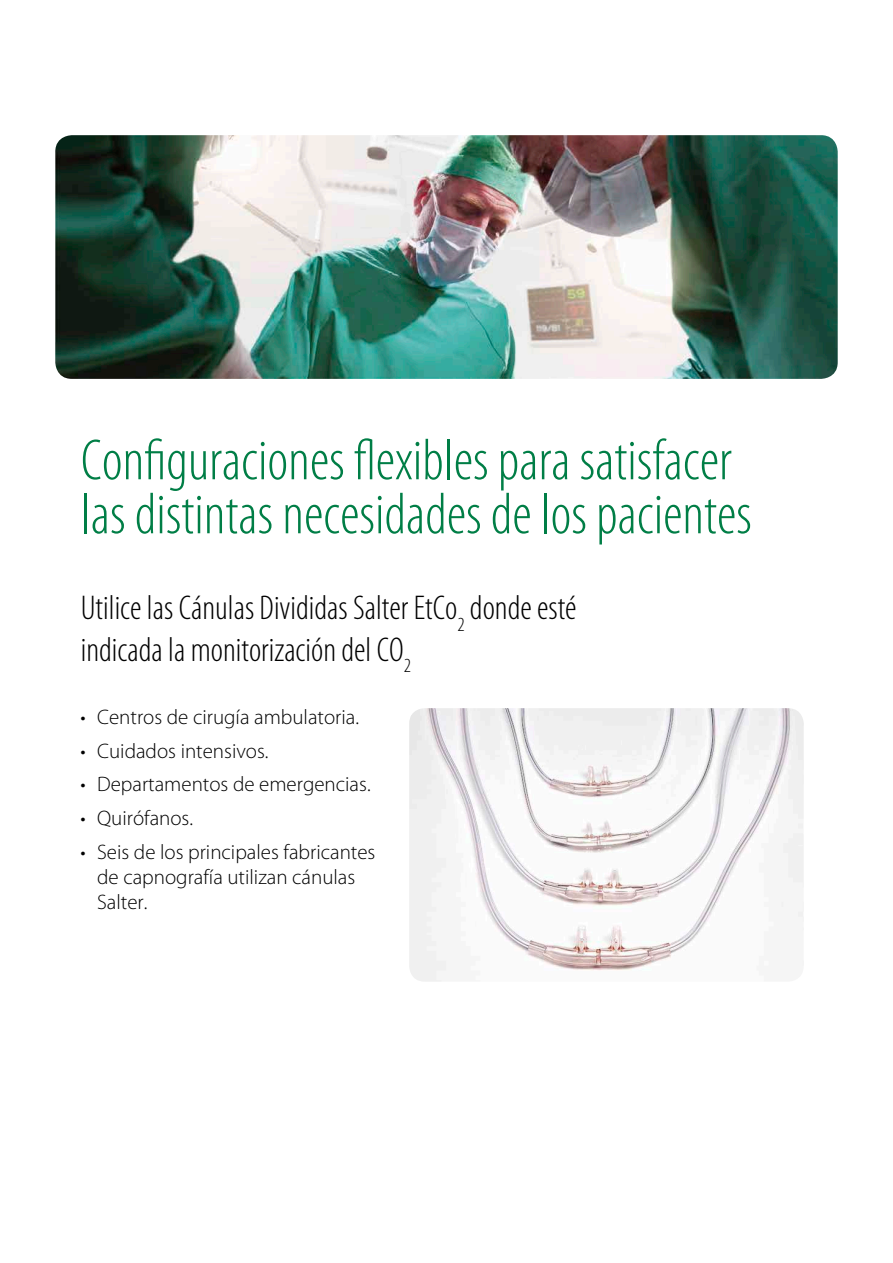
<style>
.page{position:relative;width:893px;height:1263px;background:#fff}
.page>*{position:absolute;margin:0;border:0;box-sizing:border-box;transform-origin:0 0}
.t1{font:300 condensed 58.5px/54px "Myriad Pro";color:#007e46}
.t2{font:300 condensed 34.5px/41.4px "Myriad Pro";color:#000}
.t3{font:300 21px/25.2px "Myriad Pro";color:#000}
</style>
<div class="page">
<img style="left:55px;top:135px;width:783px;height:244px">
<img style="left:409px;top:708px;width:395px;height:274px">
<h1 class="t1" style="left:81px;top:433px;width:672px">Configuraciones flexibles para satisfacer las distintas necesidades de los pacientes</h1>
<h2 class="t2" style="left:81px;top:587px;width:497px">Utilice las Cánulas Divididas Salter EtCo<sub>2</sub> donde esté indicada la monitorización del CO<sub>2</sub></h2>
<p class="t3" style="left:81px;top:704px;width:280px">• Centros de cirugía ambulatoria.</p>
<p class="t3" style="left:81px;top:738px;width:189px">• Cuidados intensivos.</p>
<p class="t3" style="left:81px;top:771px;width:291px">• Departamentos de emergencias.</p>
<p class="t3" style="left:81px;top:805px;width:114px">• Quirófanos.</p>
<p class="t3" style="left:97px;top:839px;width:280px;text-indent:-17px">• Seis de los principales fabricantes de capnografía utilizan cánulas<br>Salter.</p>
</div>
